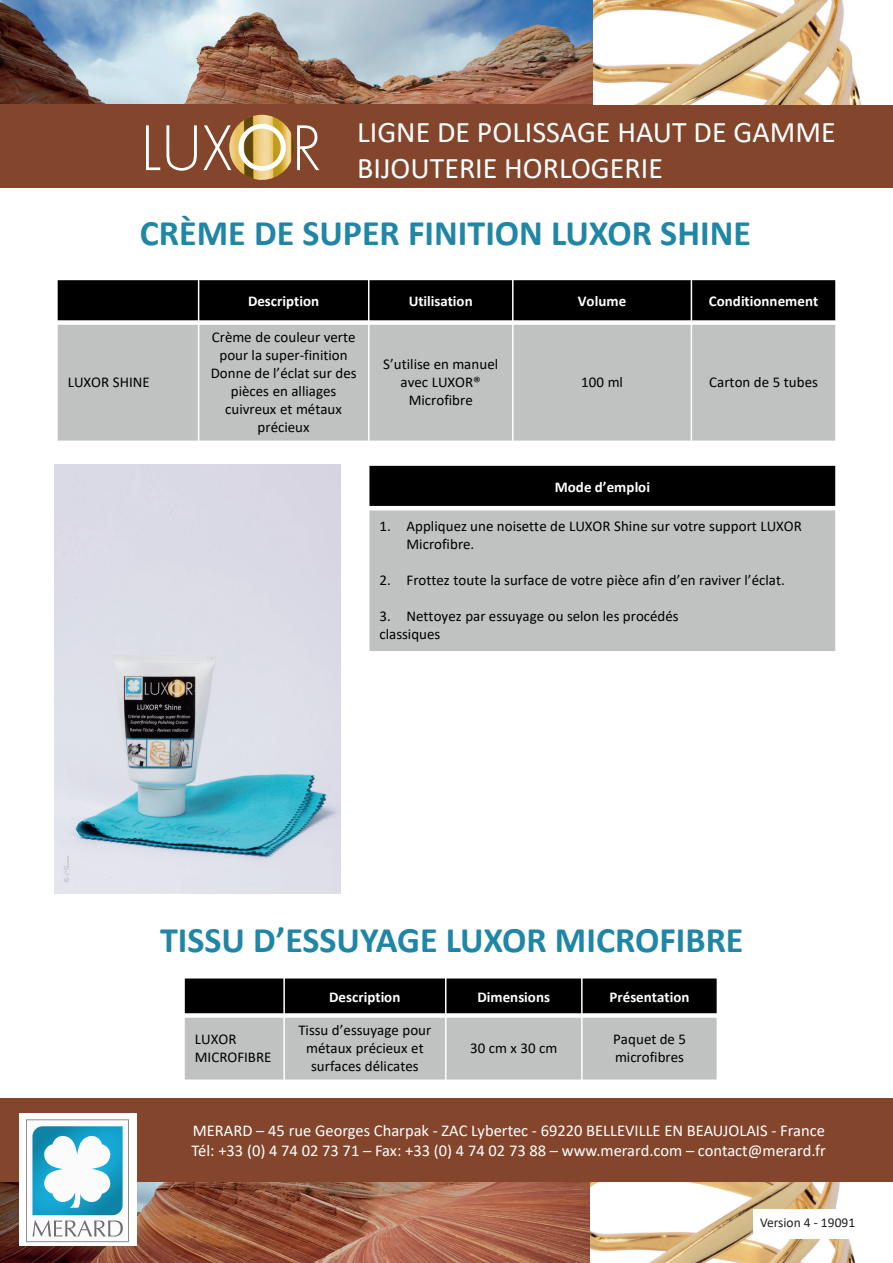
<style>
.page{position:relative;width:893px;height:1263px;background:#fff}
.page>*{position:absolute;margin:0;border:0;box-sizing:border-box;transform-origin:0 0}
.t1{font:700 36px "Calibri";color:#1f86a5}
.t2{font:30px/36px "Calibri";color:#fff}
.t3{font:16.5px/19.8px "Calibri";color:#fff}
.t4{font:15px/18px "Calibri";color:#000001}
.t5{font:700 15px "Calibri";letter-spacing:.005em;color:#fff}
.t6{font:13.5px "Calibri";color:#231f20}
.t7{font:12px "Calibri";color:#000001}
</style>
<div class="page">
<img style="left:0;top:0;width:594px;height:105px">
<div style="left:0;top:105px;width:893px;height:83px;background:#83462d"></div>
<img style="left:594px;top:0;width:267px;height:105px">
<img style="left:231px;top:115px;width:63px;height:65px">
<svg style="left:297px;top:125px;width:22px;height:45px"></svg>
<svg style="left:238px;top:124px;width:48px;height:47px;background:#d9c183"></svg>
<svg style="left:146px;top:125px;width:85px;height:46px"></svg>
<img style="left:0;top:1182px;width:590px;height:81px">
<img style="left:590px;top:1182px;width:266px;height:81px">
<div style="left:0;top:1098px;width:893px;height:84px;background:#83462d"></div>
<div style="left:19px;top:1113px;width:118px;height:133px;background:#fff"></div>
<div style="left:26px;top:1120px;width:102px;height:122px;background:#fbfbfc"></div>
<div style="left:26px;top:1119px;width:103px;height:123px;border:1px solid #8a8c8f"></div>
<svg style="left:32px;top:1126px;width:91px;height:110px"></svg>
<div style="left:753px;top:1209px;width:124px;height:29px;background:#fff"></div>
<img style="left:54px;top:464px;width:286px;height:429px">
<div style="left:57px;top:279px;width:142px;height:44px;background:#000001"></div>
<div style="left:199px;top:279px;width:170px;height:44px;background:#000001"></div>
<div style="left:369px;top:279px;width:144px;height:44px;background:#000001"></div>
<div style="left:513px;top:279px;width:178px;height:44px;background:#000001"></div>
<div style="left:691px;top:279px;width:145px;height:44px;background:#000001"></div>
<div style="left:57px;top:323px;width:142px;height:118px;background:#c0c2c1"></div>
<div style="left:199px;top:323px;width:170px;height:118px;background:#c0c2c1"></div>
<div style="left:369px;top:323px;width:144px;height:118px;background:#c0c2c1"></div>
<div style="left:513px;top:323px;width:178px;height:118px;background:#c0c2c1"></div>
<div style="left:691px;top:323px;width:145px;height:118px;background:#c0c2c1"></div>
<hr style="left:198px;top:279px;width:1px;height:163px;background:#fff">
<hr style="left:368px;top:279px;width:1px;height:163px;background:#fff">
<hr style="left:512px;top:279px;width:2px;height:163px;background:#fff">
<hr style="left:691px;top:279px;width:1px;height:163px;background:#fff">
<div style="left:56px;top:320px;width:781px;height:5px;background:#fff"></div>
<hr style="left:56px;top:279px;width:2px;height:163px;background:#fff">
<hr style="left:835px;top:279px;width:2px;height:163px;background:#fff">
<hr style="left:56px;top:279px;width:781px;height:1px;background:#fff">
<div style="left:369px;top:465px;width:467px;height:43px;background:#000001"></div>
<div style="left:369px;top:508px;width:467px;height:144px;background:#c0c2c1"></div>
<hr style="left:368px;top:506px;width:469px;height:4px;background:#fff">
<hr style="left:835px;top:464px;width:2px;height:188px;background:#fff">
<hr style="left:368px;top:464px;width:469px;height:2px;background:#fff">
<hr style="left:368px;top:651px;width:469px;height:1px;background:#fff">
<div style="left:184px;top:978px;width:100px;height:37px;background:#000001"></div>
<div style="left:284px;top:978px;width:162px;height:37px;background:#000001"></div>
<div style="left:446px;top:978px;width:136px;height:37px;background:#000001"></div>
<div style="left:582px;top:978px;width:135px;height:37px;background:#000001"></div>
<div style="left:184px;top:1015px;width:100px;height:65px;background:#c0c2c1"></div>
<div style="left:284px;top:1015px;width:162px;height:65px;background:#c0c2c1"></div>
<div style="left:446px;top:1015px;width:136px;height:65px;background:#c0c2c1"></div>
<div style="left:582px;top:1015px;width:135px;height:65px;background:#c0c2c1"></div>
<hr style="left:283px;top:977px;width:2px;height:104px;background:#fff">
<hr style="left:445px;top:977px;width:1px;height:104px;background:#fff">
<hr style="left:581px;top:977px;width:2px;height:104px;background:#fff">
<div style="left:183px;top:1013px;width:535px;height:5px;background:#fff"></div>
<hr style="left:183px;top:977px;width:2px;height:104px;background:#fff">
<hr style="left:183px;top:1079px;width:535px;height:2px;background:#fff">
<h2 class="t2" style="left:357px;top:113px;width:480px">LIGNE DE POLISSAGE HAUT DE GAMME<br>BIJOUTERIE HORLOGERIE</h2>
<h1 class="t1" style="left:140px;top:207px;width:612px">CRÈME DE SUPER FINITION LUXOR SHINE</h1>
<p class="t4" style="left:68px;top:373px;width:84px">LUXOR SHINE</p>
<p class="t5" style="left:248px;top:290px;width:73px">Description</p>
<p class="t5" style="left:409px;top:290px;width:66px">Utilisation</p>
<p class="t5" style="left:578px;top:290px;width:50px">Volume</p>
<p class="t5" style="left:709px;top:290px;width:111px">Conditionnement</p>
<p class="t4" style="left:211px;top:328px;width:147px;text-align:center">Crème de couleur verte pour la super-finition<br>Donne de l’éclat sur des pièces en alliages cuivreux et métaux précieux</p>
<p class="t4" style="left:383px;top:355px;width:116px;text-align:center">S’utilise en manuel avec LUXOR®<br>Microfibre</p>
<p class="t4" style="left:581px;top:373px;width:43px">100 ml</p>
<p class="t4" style="left:709px;top:373px;width:110px">Carton de 5 tubes</p>
<p class="t5" style="left:555px;top:476px;width:97px">Mode d’emploi</p>
<p class="t4" style="left:406px;top:517px;width:397px;text-indent:-27px">1. Appliquez une noisette de LUXOR Shine sur votre support LUXOR<br>Microfibre.</p>
<p class="t4" style="left:379px;top:571px;width:407px">2. Frottez toute la surface de votre pièce afin d’en raviver l’éclat.</p>
<p class="t4" style="left:379px;top:607px;width:301px">3. Nettoyez par essuyage ou selon les procédés classiques</p>
<h1 class="t1" style="left:160px;top:914px;width:585px">TISSU D’ESSUYAGE LUXOR MICROFIBRE</h1>
<p class="t5" style="left:329px;top:986px;width:73px">Description</p>
<p class="t5" style="left:477px;top:986px;width:74px">Dimensions</p>
<p class="t5" style="left:609px;top:986px;width:82px">Présentation</p>
<p class="t4" style="left:195px;top:1029px;width:78px">LUXOR<br>MICROFIBRE</p>
<p class="t4" style="left:298px;top:1020px;width:135px;text-align:center">Tissu d’essuyage pour métaux précieux et surfaces délicates</p>
<p class="t4" style="left:470px;top:1038px;width:89px">30 cm x 30 cm</p>
<p class="t4" style="left:613px;top:1029px;width:74px">Paquet de 5 microfibres</p>
<p class="t3" style="left:192px;top:1120px;width:636px">MERARD – 45 rue Georges Charpak - ZAC Lybertec - 69220 BELLEVILLE EN BEAUJOLAIS - France<br>Tél: +33 (0) 4 74 02 73 71 – Fax: +33 (0) 4 74 02 73 88 – www.merard.com – contact@merard.fr</p>
<p class="t6" style="left:760px;top:1213px;width:97px">Version 4 - 19091</p>
<p class="t7" style="left:772px;top:1215px;width:87px">Version 2 - 17076</p>
</div>
